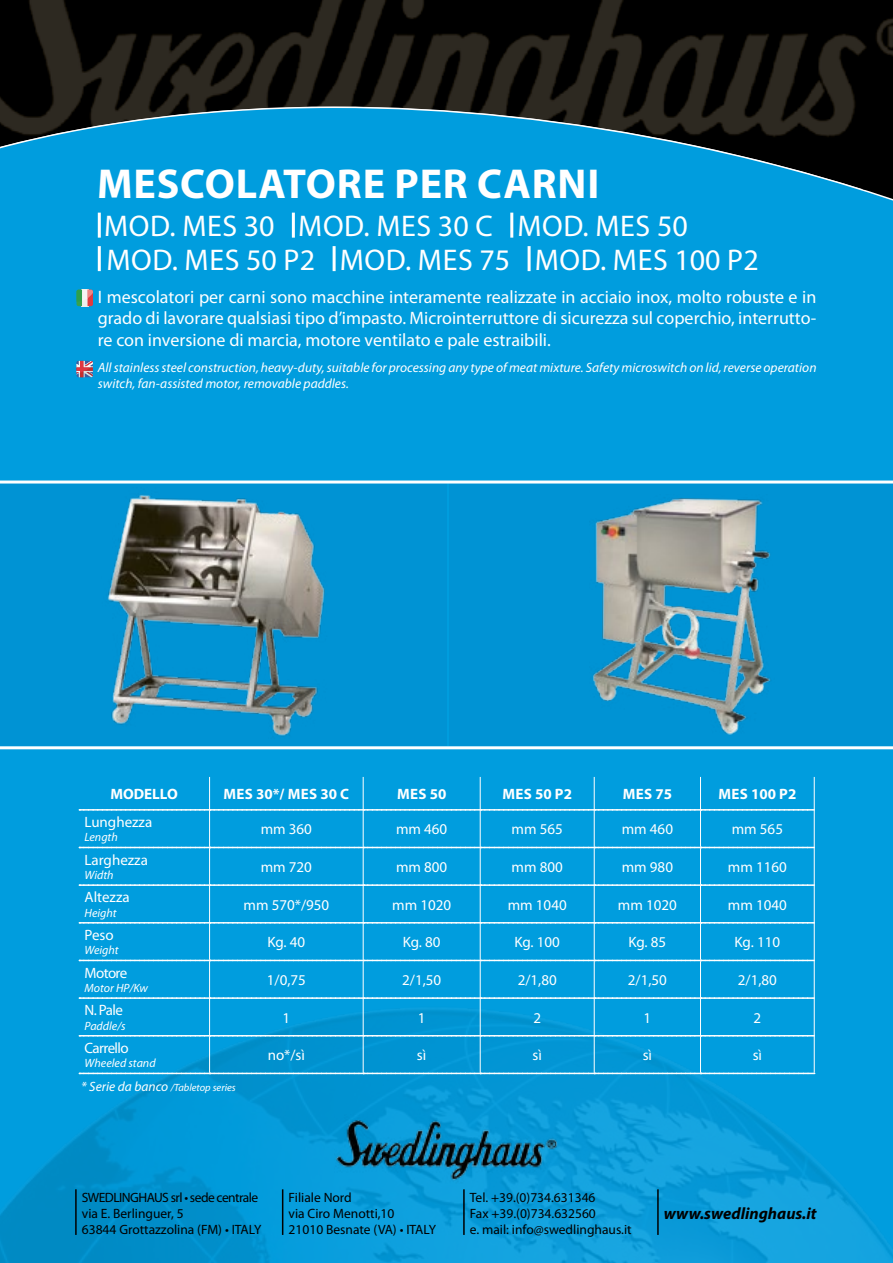
<style>
.page{position:relative;width:893px;height:1263px;background:#009dde}
.page>*{position:absolute;margin:0;border:0;box-sizing:border-box;transform-origin:0 0}
.t1{font:700 42px "Myriad Pro";color:#fff}
.t2{font:30px/33.5px "Myriad Pro";letter-spacing:.02em;color:#fff}
.t3{font:18px/21.6px "Myriad Pro";color:#fff;text-align:justify}
.t4{font:italic 700 16.5px "Myriad Pro";color:#000}
.t5{font:15px "Myriad Pro";color:#fff}
.t6{font:700 15px "Myriad Pro";letter-spacing:.02em;color:#fff}
.t7{font:15px "Myriad Pro";letter-spacing:-.04em;color:#fff}
.t8{font:13.5px/16.2px "Myriad Pro";color:#000}
.t9{font:italic 13.5px/16.2px "Myriad Pro";color:#fff}
.t10{font:italic 12px "Myriad Pro";color:#fff}
.t11{font:italic 10.5px "Myriad Pro";color:#fff}
.s1{font-size:13.5px}
</style>
<div class="page">
<div style="left:449px;top:483px;width:444px;height:263px;background:#0093d4"></div>
<img style="left:593px;top:498px;width:178px;height:237px">
<div style="left:0;top:483px;width:446px;height:263px;background:#0093d4"></div>
<img style="left:107px;top:494px;width:218px;height:242px">
<img style="left:0;top:972px;width:893px;height:291px">
<svg style="left:77px;top:290px;width:16px;height:16px"></svg>
<hr style="left:98px;top:213px;width:3px;height:25px;background:#fff">
<hr style="left:292px;top:213px;width:3px;height:25px;background:#fff">
<hr style="left:333px;top:246px;width:3px;height:25px;background:#fff">
<hr style="left:528px;top:246px;width:3px;height:25px;background:#fff">
<hr style="left:510px;top:213px;width:3px;height:25px;background:#fff">
<hr style="left:98px;top:246px;width:3px;height:25px;background:#fff">
<img style="left:0;top:0;width:893px;height:190px">
<img style="left:0;top:107px;width:864px;height:83px">
<img style="left:334px;top:1115px;width:225px;height:68px">
<hr style="left:75px;top:1189px;width:2px;height:46px;background:#000">
<hr style="left:282px;top:1189px;width:1px;height:46px;background:#000">
<hr style="left:463px;top:1189px;width:2px;height:46px;background:#000">
<hr style="left:657px;top:1189px;width:2px;height:46px;background:#000">
<hr style="left:0;top:480px;width:893px;height:3px;background:#fff">
<hr style="left:0;top:746px;width:893px;height:3px;background:#fff">
<hr style="left:209px;top:777px;width:1px;height:32px;background:#fff">
<hr style="left:363px;top:777px;width:1px;height:32px;background:#fff">
<hr style="left:480px;top:777px;width:1px;height:32px;background:#fff">
<hr style="left:594px;top:777px;width:1px;height:32px;background:#fff">
<hr style="left:700px;top:777px;width:1px;height:32px;background:#fff">
<hr style="left:814px;top:777px;width:1px;height:33px;background:#fff">
<hr style="left:209px;top:810px;width:1px;height:37px;background:#fff">
<hr style="left:363px;top:810px;width:1px;height:37px;background:#fff">
<hr style="left:480px;top:810px;width:1px;height:37px;background:#fff">
<hr style="left:594px;top:810px;width:1px;height:37px;background:#fff">
<hr style="left:700px;top:810px;width:1px;height:37px;background:#fff">
<hr style="left:814px;top:810px;width:1px;height:37px;background:#fff">
<hr style="left:209px;top:848px;width:1px;height:36px;background:#fff">
<hr style="left:363px;top:848px;width:1px;height:36px;background:#fff">
<hr style="left:480px;top:848px;width:1px;height:36px;background:#fff">
<hr style="left:594px;top:848px;width:1px;height:36px;background:#fff">
<hr style="left:700px;top:848px;width:1px;height:36px;background:#fff">
<hr style="left:814px;top:847px;width:1px;height:38px;background:#fff">
<hr style="left:209px;top:886px;width:1px;height:36px;background:#fff">
<hr style="left:363px;top:886px;width:1px;height:36px;background:#fff">
<hr style="left:480px;top:886px;width:1px;height:36px;background:#fff">
<hr style="left:594px;top:886px;width:1px;height:36px;background:#fff">
<hr style="left:700px;top:886px;width:1px;height:36px;background:#fff">
<hr style="left:814px;top:885px;width:1px;height:38px;background:#fff">
<hr style="left:209px;top:923px;width:1px;height:37px;background:#fff">
<hr style="left:363px;top:923px;width:1px;height:37px;background:#fff">
<hr style="left:480px;top:923px;width:1px;height:37px;background:#fff">
<hr style="left:594px;top:923px;width:1px;height:37px;background:#fff">
<hr style="left:700px;top:923px;width:1px;height:37px;background:#fff">
<hr style="left:814px;top:923px;width:1px;height:37px;background:#fff">
<hr style="left:209px;top:961px;width:1px;height:36px;background:#fff">
<hr style="left:363px;top:961px;width:1px;height:36px;background:#fff">
<hr style="left:480px;top:961px;width:1px;height:36px;background:#fff">
<hr style="left:594px;top:961px;width:1px;height:36px;background:#fff">
<hr style="left:700px;top:961px;width:1px;height:36px;background:#fff">
<hr style="left:814px;top:960px;width:1px;height:38px;background:#fff">
<hr style="left:209px;top:999px;width:1px;height:36px;background:#fff">
<hr style="left:363px;top:999px;width:1px;height:36px;background:#fff">
<hr style="left:480px;top:999px;width:1px;height:36px;background:#fff">
<hr style="left:594px;top:999px;width:1px;height:36px;background:#fff">
<hr style="left:700px;top:999px;width:1px;height:36px;background:#fff">
<hr style="left:814px;top:998px;width:1px;height:38px;background:#fff">
<hr style="left:209px;top:1036px;width:1px;height:37px;background:#fff">
<hr style="left:363px;top:1036px;width:1px;height:37px;background:#fff">
<hr style="left:480px;top:1036px;width:1px;height:37px;background:#fff">
<hr style="left:594px;top:1036px;width:1px;height:37px;background:#fff">
<hr style="left:700px;top:1036px;width:1px;height:37px;background:#fff">
<hr style="left:814px;top:1036px;width:1px;height:37px;background:#fff">
<svg style="left:79px;top:809px;width:735px;height:1px"></svg>
<svg style="left:79px;top:847px;width:735px;height:1px"></svg>
<svg style="left:79px;top:884px;width:735px;height:2px"></svg>
<svg style="left:79px;top:922px;width:735px;height:1px"></svg>
<svg style="left:79px;top:960px;width:735px;height:1px"></svg>
<svg style="left:79px;top:997px;width:735px;height:2px"></svg>
<svg style="left:79px;top:1035px;width:735px;height:1px"></svg>
<svg style="left:79px;top:1073px;width:736px;height:1px"></svg>
<svg style="left:77px;top:361px;width:16px;height:16px"></svg>
<h1 class="t1" style="left:97px;top:156px;width:27px">MESCOLATORE</h1>
<h1 class="t1" style="left:394px;top:156px;width:25px">PER</h1>
<h1 class="t1" style="left:477px;top:156px;width:25px">CARNI</h1>
<h2 class="t2" style="left:340px;top:209px;width:421px;text-indent:-236px">mod. MES 30 mod. MES 30 C<br>mod. MEs 75 mod. MES 100 P2</h2>
<h2 class="t2" style="left:517px;top:209px;width:172px">mod. MES 50</h2>
<h2 class="t2" style="left:107px;top:242px;width:210px">mod. MES 50 P2</h2>
<p class="t3" style="left:98px;top:286px;width:720px">I mescolatori per carni sono macchine interamente realizzate in acciaio inox, molto robuste e in grado di lavorare qualsiasi tipo d’impasto. Microinterruttore di sicurezza sul coperchio, interrutto&shy;re con inversione di marcia, motore ventilato e pale estraibili.</p>
<p class="t9" style="left:98px;top:359px;width:720px">All stainless steel construction, heavy-duty, suitable for processing any type of meat mixture. Safety microswitch on lid, reverse operation switch, fan-assisted motor, removable paddles.</p>
<p class="t6" style="left:110px;top:784px;width:43px">MODELLO</p>
<p class="t6" style="left:224px;top:784px;width:127px">MES 30*/ MES 30 C</p>
<p class="t6" style="left:397px;top:784px;width:51px">MES 50</p>
<p class="t6" style="left:502px;top:784px;width:71px">MES 50 P2</p>
<p class="t6" style="left:623px;top:784px;width:51px">MES 75</p>
<p class="t6" style="left:718px;top:784px;width:79px">MES 100 P2</p>
<p class="t5" style="left:85px;top:813px;width:69px">Lunghezza</p>
<p class="t10" style="left:85px;top:830px;width:35px">Length</p>
<p class="t5" style="left:261px;top:820px;width:53px">mm 360</p>
<p class="t5" style="left:396px;top:820px;width:53px">mm 460</p>
<p class="t5" style="left:512px;top:820px;width:53px">mm 565</p>
<p class="t5" style="left:622px;top:820px;width:53px">mm 460</p>
<p class="t5" style="left:732px;top:820px;width:53px">mm 565</p>
<p class="t5" style="left:85px;top:850px;width:65px">Larghezza</p>
<p class="t10" style="left:85px;top:868px;width:31px">Width</p>
<p class="t5" style="left:85px;top:888px;width:47px">Altezza</p>
<p class="t10" style="left:85px;top:905px;width:34px">Height</p>
<p class="t5" style="left:85px;top:926px;width:31px">Peso</p>
<p class="t10" style="left:85px;top:943px;width:36px">Weight</p>
<p class="t5" style="left:85px;top:963px;width:44px">Motore</p>
<p class="t10" style="left:85px;top:981px;width:65px">Motor HP/Kw</p>
<p class="t5" style="left:85px;top:1001px;width:40px">N. Pale</p>
<p class="t10" style="left:85px;top:1018px;width:43px">Paddle/s</p>
<p class="t7" style="left:85px;top:1039px;width:46px">Carrello</p>
<p class="t10" style="left:85px;top:1056px;width:73px">Wheeled stand</p>
<p class="t11" style="left:81px;top:1081px;width:156px"><span class="s1">* Serie da banco</span> /Tabletop series</p>
<p class="t5" style="left:261px;top:858px;width:53px">mm 720</p>
<p class="t5" style="left:396px;top:858px;width:53px">mm 800</p>
<p class="t5" style="left:512px;top:858px;width:53px">mm 800</p>
<p class="t5" style="left:622px;top:858px;width:53px">mm 980</p>
<p class="t5" style="left:728px;top:858px;width:60px">mm 1160</p>
<p class="t5" style="left:243px;top:895px;width:87px">mm 570*/950</p>
<p class="t5" style="left:392px;top:895px;width:60px">mm 1020</p>
<p class="t5" style="left:508px;top:895px;width:60px">mm 1040</p>
<p class="t5" style="left:618px;top:895px;width:60px">mm 1020</p>
<p class="t5" style="left:728px;top:895px;width:60px">mm 1040</p>
<p class="t5" style="left:267px;top:933px;width:39px">Kg. 40</p>
<p class="t5" style="left:403px;top:933px;width:39px">Kg. 80</p>
<p class="t5" style="left:514px;top:933px;width:47px">Kg. 100</p>
<p class="t5" style="left:628px;top:933px;width:39px">Kg. 85</p>
<p class="t5" style="left:735px;top:933px;width:47px">Kg. 110</p>
<p class="t5" style="left:267px;top:971px;width:41px">1/0,75</p>
<p class="t5" style="left:402px;top:971px;width:41px">2/1,50</p>
<p class="t5" style="left:518px;top:971px;width:41px">2/1,80</p>
<p class="t5" style="left:628px;top:971px;width:41px">2/1,50</p>
<p class="t5" style="left:738px;top:971px;width:41px">2/1,80</p>
<p class="t5" style="left:283px;top:1008px;width:9px">1</p>
<p class="t5" style="left:418px;top:1008px;width:9px">1</p>
<p class="t5" style="left:533px;top:1008px;width:9px">2</p>
<p class="t5" style="left:643px;top:1008px;width:9px">1</p>
<p class="t5" style="left:753px;top:1008px;width:9px">2</p>
<p class="t5" style="left:268px;top:1046px;width:39px">no*/sì</p>
<p class="t5" style="left:417px;top:1046px;width:11px">sì</p>
<p class="t5" style="left:532px;top:1046px;width:11px">sì</p>
<p class="t5" style="left:643px;top:1046px;width:11px">sì</p>
<p class="t5" style="left:753px;top:1046px;width:11px">sì</p>
<p class="t8" style="left:82px;top:1189px;width:181px">SWEDLINGHAUS srl • sede centrale via E. Berlinguer, 5<br>63844 Grottazzolina (FM) • ITALY</p>
<p class="t8" style="left:289px;top:1189px;width:149px">Filiale Nord<br>via Ciro Menotti,10<br>21010 Besnate (VA) • ITALY</p>
<p class="t8" style="left:470px;top:1189px;width:163px">Tel. +39.(0)734.631346<br>Fax +39.(0)734.632560<br>e. mail: info@swedlinghaus.it</p>
<p class="t4" style="left:664px;top:1203px;width:154px">www.swedlinghaus.it</p>
</div>
